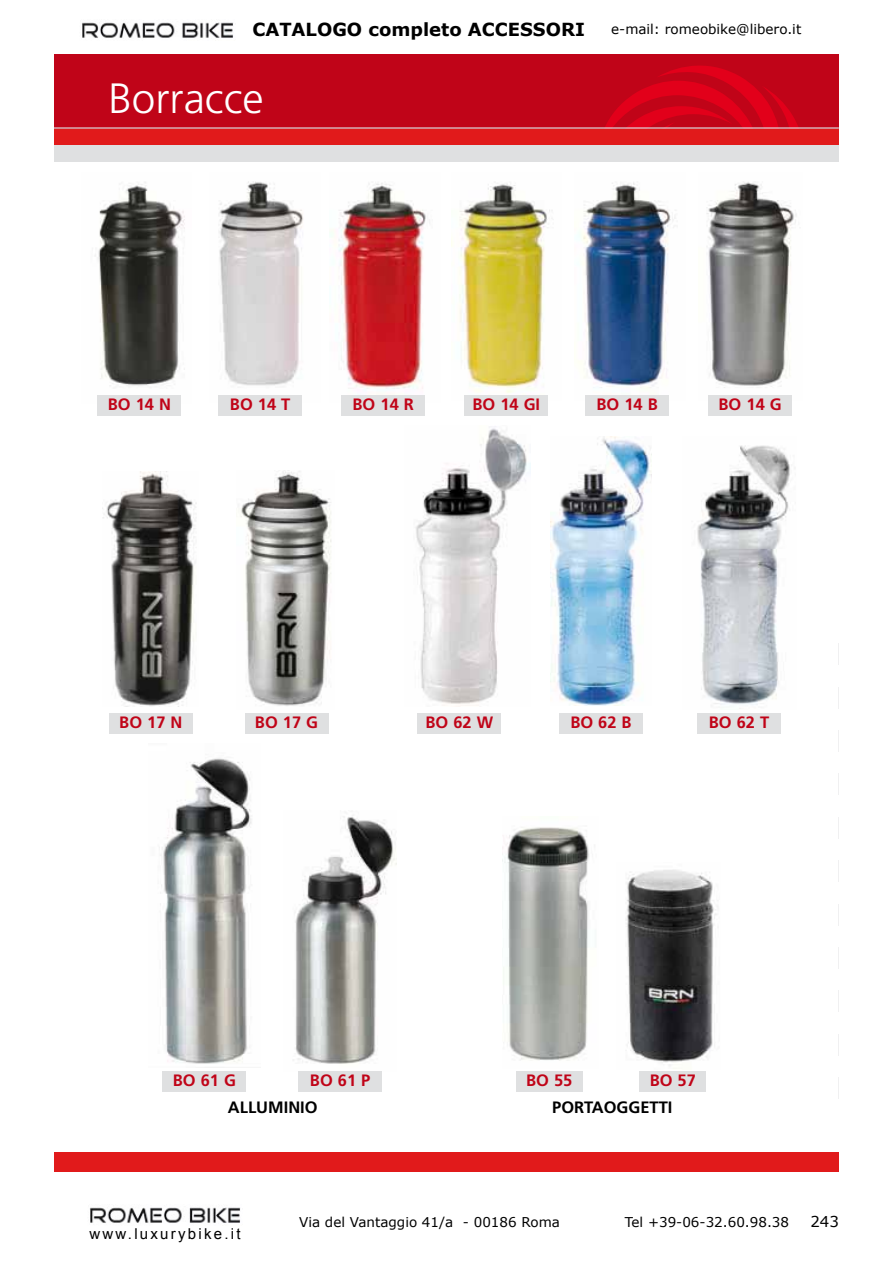
<style>
.page{position:relative;width:893px;height:1263px;background:#fff}
.page>*{position:absolute;margin:0;border:0;box-sizing:border-box;transform-origin:0 0}
.t1{font:300 42.3px "Frutiger LT Std";color:#fff}
.t2{font:700 18px "Verdana";color:#000}
.t3{font:700 16.5px "Frutiger LT Std";color:#c00418}
.t4{font:700 16.5px "Frutiger LT Std";color:#000}
.t5{font:15px "Arial";letter-spacing:.15em;color:#000}
.t6{font:15px "Verdana";color:#000}
.t7{font:13.5px "Verdana";color:#000}
</style>
<div class="page">
<img style="left:82px;top:22px;width:151px;height:16px">
<img style="left:90px;top:1207px;width:150px;height:16px">
<img style="left:415px;top:426px;width:116px;height:280px">
<hr style="left:839px;top:54px;width:1px;height:74px;background:#c00418">
<div style="left:54px;top:1152px;width:785px;height:20px;background:#e11a1b"></div>
<div style="left:54px;top:128px;width:785px;height:17px;background:#e11a1b"></div>
<div style="left:54px;top:145px;width:785px;height:16px;background:#dfe0e1"></div>
<div style="left:54px;top:54px;width:785px;height:74px;background:#c00418"></div>
<svg style="left:605px;top:65px;width:193px;height:62px"></svg>
<hr style="left:54px;top:127px;width:785px;height:2px;background:#dfe0e1">
<img style="left:95px;top:182px;width:90px;height:222px">
<img style="left:219px;top:181px;width:84px;height:205px">
<img style="left:330px;top:183px;width:100px;height:219px">
<img style="left:451px;top:183px;width:102px;height:218px">
<img style="left:578px;top:182px;width:98px;height:208px">
<img style="left:706px;top:181px;width:91px;height:207px">
<div style="left:98px;top:395px;width:83px;height:20px;background:#dfe0e1"></div>
<div style="left:218px;top:395px;width:84px;height:20px;background:#dfe0e1"></div>
<div style="left:342px;top:395px;width:83px;height:20px;background:#dfe0e1"></div>
<div style="left:465px;top:395px;width:83px;height:20px;background:#dfe0e1"></div>
<div style="left:585px;top:395px;width:84px;height:20px;background:#dfe0e1"></div>
<div style="left:708px;top:395px;width:84px;height:20px;background:#dfe0e1"></div>
<img style="left:626px;top:869px;width:92px;height:200px">
<img style="left:503px;top:827px;width:86px;height:234px">
<div style="left:516px;top:1071px;width:67px;height:20px;background:#dfe0e1"></div>
<div style="left:639px;top:1071px;width:67px;height:20px;background:#dfe0e1"></div>
<img style="left:102px;top:472px;width:95px;height:234px">
<img style="left:240px;top:471px;width:92px;height:235px">
<img style="left:159px;top:758px;width:93px;height:306px">
<img style="left:293px;top:815px;width:104px;height:249px">
<div style="left:109px;top:713px;width:84px;height:20px;background:#dfe0e1"></div>
<div style="left:245px;top:713px;width:83px;height:20px;background:#dfe0e1"></div>
<img style="left:550px;top:437px;width:102px;height:268px">
<img style="left:697px;top:445px;width:93px;height:264px">
<div style="left:559px;top:713px;width:84px;height:20px;background:#dfe0e1"></div>
<div style="left:418px;top:713px;width:83px;height:20px;background:#dfe0e1"></div>
<div style="left:697px;top:713px;width:84px;height:20px;background:#dfe0e1"></div>
<div style="left:163px;top:1071px;width:83px;height:20px;background:#dfe0e1"></div>
<div style="left:298px;top:1071px;width:84px;height:20px;background:#dfe0e1"></div>
<h2 class="t2" style="left:252px;top:18px;width:334px">CATALOGO completo ACCESSORI</h2>
<p class="t7" style="left:611px;top:21px;width:192px">e-mail: romeobike@libero.it</p>
<h1 class="t1" style="left:108px;top:75px;width:157px">Borracce</h1>
<p class="t3" style="left:108px;top:395px;width:65px">BO 14 N</p>
<p class="t3" style="left:230px;top:395px;width:62px">BO 14 T</p>
<p class="t3" style="left:353px;top:395px;width:63px">BO 14 R</p>
<p class="t3" style="left:472px;top:395px;width:69px">BO 14 GI</p>
<p class="t3" style="left:596px;top:395px;width:63px">BO 14 B</p>
<p class="t3" style="left:719px;top:395px;width:65px">BO 14 G</p>
<p class="t3" style="left:119px;top:713px;width:65px">BO 17 N</p>
<p class="t3" style="left:255px;top:713px;width:65px">BO 17 G</p>
<p class="t3" style="left:425px;top:713px;width:69px">BO 62 W</p>
<p class="t3" style="left:570px;top:713px;width:63px">BO 62 B</p>
<p class="t3" style="left:709px;top:713px;width:62px">BO 62 T</p>
<p class="t3" style="left:173px;top:1071px;width:65px">BO 61 G</p>
<p class="t3" style="left:310px;top:1071px;width:62px">BO 61 P</p>
<p class="t3" style="left:526px;top:1071px;width:48px">BO 55</p>
<p class="t3" style="left:650px;top:1071px;width:48px">BO 57</p>
<p class="t4" style="left:228px;top:1098px;width:91px">ALLUMINIO</p>
<p class="t4" style="left:552px;top:1098px;width:122px">PORTAOGGETTI</p>
<p class="t5" style="left:89px;top:1224px;width:153px">www.luxurybike.it</p>
<p class="t7" style="left:299px;top:1213px;width:262px">Via del Vantaggio 41/a - 00186 Roma</p>
<p class="t7" style="left:625px;top:1213px;width:166px">Tel +39-06-32.60.98.38</p>
<p class="t6" style="left:810px;top:1211px;width:30px">243</p>
</div>
